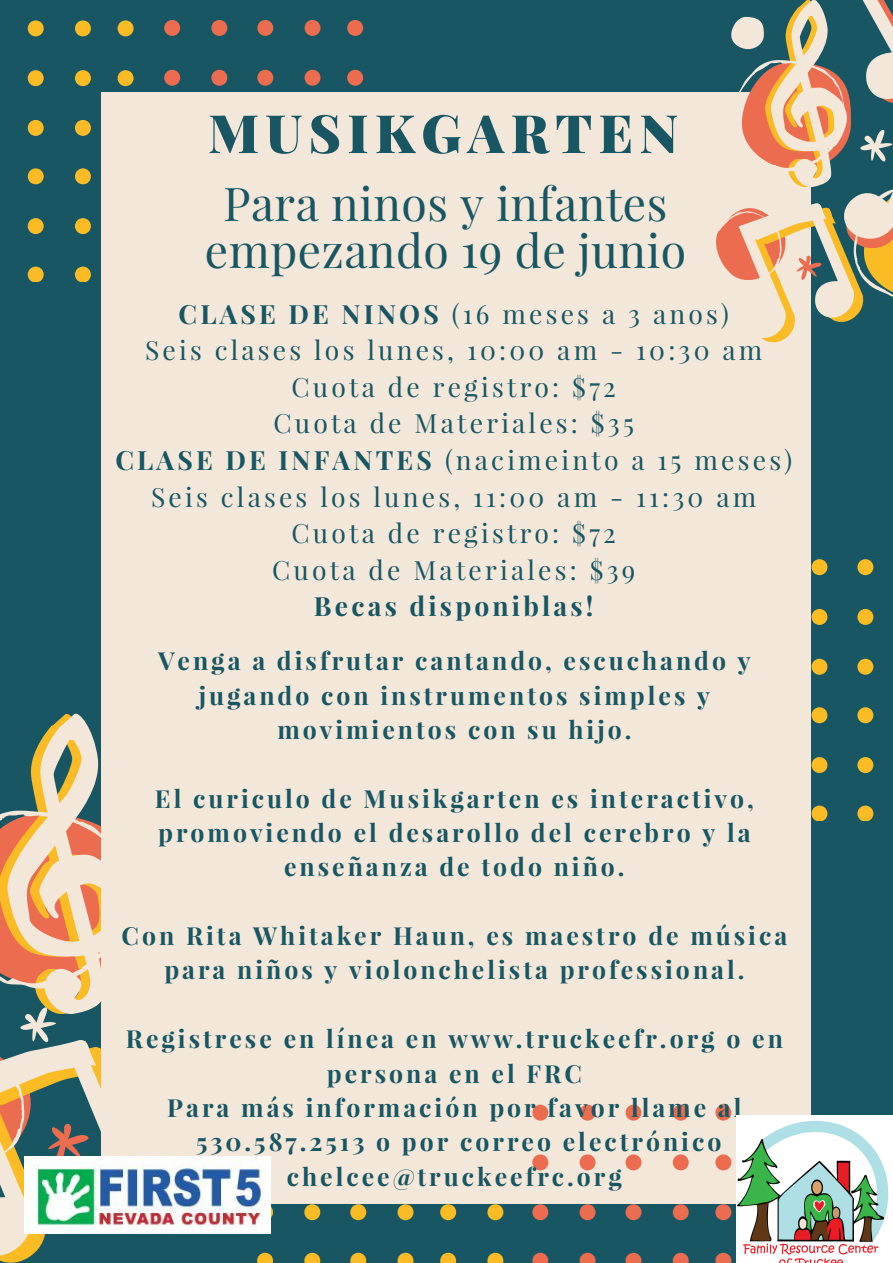
<style>
.page{position:relative;width:893px;height:1263px;background:#175662}
.page>*{position:absolute;margin:0;border:0;box-sizing:border-box;transform-origin:0 0}
.t1{font:900 52.95px "Playfair Display";letter-spacing:.12em;color:#175662}
.t2{font:46.35px/46.1px "Playfair Display";letter-spacing:.01em;color:#175662;text-align:center}
.t3{font:26.47px/36.6px "Playfair Display";letter-spacing:.12em;color:#175662;text-align:center}
.t4{font:700 26.47px "Playfair Display";letter-spacing:.12em;color:#175662}
.t5{font:700 24.83px/34.3px "Playfair Display";letter-spacing:.12em;color:#175662;text-align:center}
.s1{font-weight:700}
</style>
<div class="page">
<svg style="left:118px;top:20px;width:16px;height:16px"></svg>
<svg style="left:118px;top:70px;width:16px;height:16px"></svg>
<svg style="left:28px;top:20px;width:16px;height:16px"></svg>
<svg style="left:28px;top:70px;width:16px;height:16px"></svg>
<svg style="left:28px;top:120px;width:16px;height:16px"></svg>
<svg style="left:28px;top:168px;width:16px;height:16px"></svg>
<svg style="left:28px;top:218px;width:16px;height:16px"></svg>
<svg style="left:28px;top:267px;width:16px;height:14px"></svg>
<svg style="left:75px;top:20px;width:16px;height:16px"></svg>
<svg style="left:75px;top:70px;width:16px;height:16px"></svg>
<svg style="left:75px;top:120px;width:16px;height:16px"></svg>
<svg style="left:75px;top:168px;width:16px;height:16px"></svg>
<svg style="left:75px;top:218px;width:16px;height:16px"></svg>
<svg style="left:75px;top:267px;width:16px;height:14px"></svg>
<svg style="left:811px;top:559px;width:16px;height:16px"></svg>
<svg style="left:811px;top:609px;width:16px;height:16px"></svg>
<svg style="left:811px;top:659px;width:16px;height:16px"></svg>
<svg style="left:811px;top:707px;width:16px;height:16px"></svg>
<svg style="left:811px;top:757px;width:16px;height:16px"></svg>
<svg style="left:811px;top:806px;width:16px;height:15px"></svg>
<svg style="left:857px;top:559px;width:16px;height:16px"></svg>
<svg style="left:857px;top:609px;width:16px;height:16px"></svg>
<svg style="left:857px;top:659px;width:16px;height:16px"></svg>
<svg style="left:857px;top:707px;width:16px;height:16px"></svg>
<svg style="left:857px;top:757px;width:16px;height:16px"></svg>
<svg style="left:857px;top:806px;width:16px;height:15px"></svg>
<svg style="left:440px;top:1204px;width:16px;height:16px"></svg>
<svg style="left:440px;top:1253px;width:16px;height:10px"></svg>
<svg style="left:487px;top:1204px;width:16px;height:16px"></svg>
<svg style="left:487px;top:1253px;width:16px;height:10px"></svg>
<svg style="left:398px;top:1204px;width:15px;height:16px"></svg>
<svg style="left:398px;top:1253px;width:15px;height:10px"></svg>
<svg style="left:0;top:642px;width:366px;height:621px"></svg>
<svg style="left:347px;top:20px;width:16px;height:16px"></svg>
<svg style="left:347px;top:70px;width:16px;height:16px"></svg>
<svg style="left:164px;top:20px;width:16px;height:16px"></svg>
<svg style="left:164px;top:70px;width:16px;height:16px"></svg>
<svg style="left:211px;top:20px;width:16px;height:16px"></svg>
<svg style="left:211px;top:70px;width:16px;height:16px"></svg>
<svg style="left:257px;top:20px;width:16px;height:16px"></svg>
<svg style="left:257px;top:70px;width:16px;height:16px"></svg>
<svg style="left:305px;top:20px;width:15px;height:16px"></svg>
<svg style="left:305px;top:70px;width:15px;height:16px"></svg>
<div style="left:102px;top:93px;width:709px;height:1111px;background:#f3e7da"></div>
<svg style="left:710px;top:0;width:183px;height:343px"></svg>
<svg style="left:715px;top:1105px;width:16px;height:15px"></svg>
<svg style="left:715px;top:1154px;width:16px;height:16px"></svg>
<svg style="left:715px;top:1204px;width:16px;height:16px"></svg>
<svg style="left:715px;top:1253px;width:16px;height:10px"></svg>
<svg style="left:532px;top:1105px;width:16px;height:15px"></svg>
<svg style="left:532px;top:1154px;width:16px;height:16px"></svg>
<svg style="left:532px;top:1204px;width:16px;height:16px"></svg>
<svg style="left:532px;top:1253px;width:16px;height:10px"></svg>
<svg style="left:580px;top:1105px;width:15px;height:15px"></svg>
<svg style="left:580px;top:1154px;width:15px;height:16px"></svg>
<svg style="left:580px;top:1204px;width:15px;height:16px"></svg>
<svg style="left:580px;top:1253px;width:15px;height:10px"></svg>
<svg style="left:625px;top:1105px;width:16px;height:15px"></svg>
<svg style="left:625px;top:1154px;width:16px;height:16px"></svg>
<svg style="left:625px;top:1204px;width:16px;height:16px"></svg>
<svg style="left:625px;top:1253px;width:16px;height:10px"></svg>
<svg style="left:673px;top:1105px;width:16px;height:15px"></svg>
<svg style="left:673px;top:1154px;width:16px;height:16px"></svg>
<svg style="left:673px;top:1204px;width:16px;height:16px"></svg>
<svg style="left:673px;top:1253px;width:16px;height:10px"></svg>
<img style="left:736px;top:1116px;width:157px;height:147px">
<img style="left:25px;top:1157px;width:245px;height:77px">
<h1 class="t1" style="left:208px;top:96px;width:472px">MUSIKGARTEN</h1>
<h2 class="t2" style="left:205px;top:179px;width:483px">Para ninos y infantes empezando 19 de junio</h2>
<p class="t3" style="left:115px;top:294px;width:678px"><span class="s1">CLASE DE NINOS</span> (16 meses a 3 anos)<br>Seis clases los lunes, 10:00 am - 10:30 am<br>Cuota de registro: $72<br>Cuota de Materiales: $35<br><span class="s1">CLASE DE INFANTES</span> (nacimeinto a 15 meses)<br>Seis clases los lunes, 11:00 am - 11:30 am<br>Cuota de registro: $72<br>Cuota de Materiales: $39</p>
<p class="t4" style="left:314px;top:588px;width:281px">Becas disponiblas!</p>
<p class="t5" style="left:158px;top:643px;width:594px">Venga a disfrutar cantando, escuchando y jugando con instrumentos simples y movimientos con su hijo.</p>
<p class="t5" style="left:155px;top:780px;width:600px">El curiculo de Musikgarten es interactivo, promoviendo el desarollo del cerebro y la enseñanza de todo niño.</p>
<p class="t5" style="left:122px;top:918px;width:667px">Con Rita Whitaker Haun, es maestro de música para niños y violonchelista professional.</p>
<p class="t5" style="left:126px;top:1021px;width:658px">Registrese en línea en www.truckeefr.org o en persona en el FRC<br>Para más información por favor llame al 530.587.2513 o por correo electrónico chelcee@truckeefrc.org</p>
</div>
